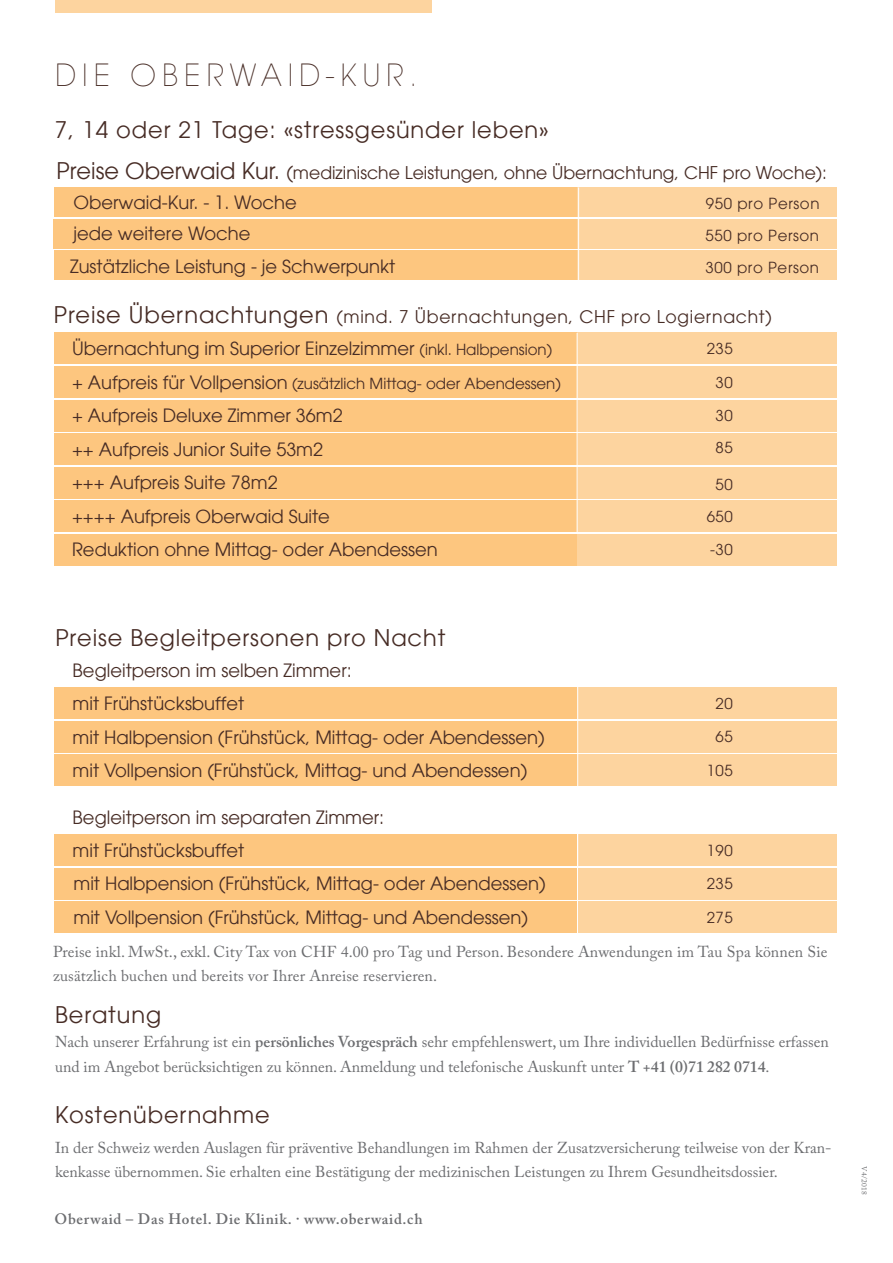
<style>
.page{position:relative;width:893px;height:1263px;background:#fff}
.page>*{position:absolute;margin:0;border:0;box-sizing:border-box;transform-origin:0 0}
.t1{font:200 30px "Avant Garde";letter-spacing:.2em;color:#472c25}
.t2{font:22.5px "Avant Garde";letter-spacing:.04em;color:#472c25}
.t3{font:18px/33.5px "Avant Garde";color:#472c25}
.t4{font:17.25px "Avant Garde";color:#472c25}
.t5{font:17.25px "Avant Garde";letter-spacing:.04em;color:#472c25}
.t6{font:15.75px/24px "Adobe Caslon Pro";color:#6c6d70}
.t7{font:15px/31.2px "Avant Garde";letter-spacing:.04em;color:#472c25}
.t8{font:15px "Avant Garde";color:#472c25}
.t9{font:600 15px "Adobe Caslon Pro";letter-spacing:.045em;color:#6c6d70}
.t10{font:7.5px "Adobe Caslon Pro";color:#6c6d70}
.s1{font-size:22.5px}
.s2{font-size:18px}
.s3{font-size:15px}
.s4{font-weight:600}
</style>
<div class="page">
<div style="left:313px;top:187px;width:523px;height:30px;background:#fdd49f"></div>
<div style="left:313px;top:219px;width:523px;height:29px;background:#fdd49f"></div>
<div style="left:313px;top:251px;width:523px;height:29px;background:#fdd49f"></div>
<div style="left:54px;top:187px;width:523px;height:30px;background:#fdc67f"></div>
<div style="left:54px;top:219px;width:523px;height:29px;background:#fdc67f"></div>
<div style="left:54px;top:251px;width:523px;height:29px;background:#fdc67f"></div>
<div style="left:55px;top:0;width:377px;height:13px;background:#fdd49f"></div>
<hr style="left:578px;top:187px;width:1px;height:95px;background:#fff">
<div style="left:577px;top:333px;width:260px;height:31px;background:#fdd49f"></div>
<div style="left:313px;top:433px;width:523px;height:32px;background:#fdd49f"></div>
<div style="left:313px;top:366px;width:523px;height:32px;background:#fdd49f"></div>
<div style="left:313px;top:467px;width:523px;height:31px;background:#fdd49f"></div>
<div style="left:313px;top:400px;width:523px;height:31px;background:#fdd49f"></div>
<div style="left:578px;top:500px;width:259px;height:32px;background:#fdd49f"></div>
<div style="left:54px;top:333px;width:523px;height:31px;background:#fdc67f"></div>
<div style="left:54px;top:433px;width:523px;height:32px;background:#fdc67f"></div>
<div style="left:54px;top:366px;width:523px;height:32px;background:#fdc67f"></div>
<div style="left:54px;top:467px;width:523px;height:31px;background:#fdc67f"></div>
<div style="left:54px;top:400px;width:523px;height:31px;background:#fdc67f"></div>
<div style="left:54px;top:500px;width:523px;height:32px;background:#fdc67f"></div>
<hr style="left:577px;top:333px;width:1px;height:232px;background:#fff">
<div style="left:578px;top:534px;width:259px;height:31px;background:#fdd49f"></div>
<div style="left:54px;top:534px;width:523px;height:31px;background:#fdc67f"></div>
<div style="left:312px;top:755px;width:525px;height:31px;background:#fdd49f"></div>
<div style="left:312px;top:688px;width:525px;height:31px;background:#fdd49f"></div>
<div style="left:312px;top:721px;width:525px;height:32px;background:#fdd49f"></div>
<div style="left:578px;top:834px;width:259px;height:32px;background:#fdd49f"></div>
<div style="left:54px;top:755px;width:523px;height:31px;background:#fdc67f"></div>
<div style="left:54px;top:688px;width:523px;height:31px;background:#fdc67f"></div>
<div style="left:54px;top:721px;width:523px;height:32px;background:#fdc67f"></div>
<div style="left:54px;top:834px;width:523px;height:32px;background:#fdc67f"></div>
<hr style="left:577px;top:667px;width:1px;height:266px;background:#fff">
<div style="left:578px;top:868px;width:259px;height:31px;background:#fdd49f"></div>
<div style="left:578px;top:901px;width:259px;height:32px;background:#fdd49f"></div>
<div style="left:54px;top:868px;width:523px;height:31px;background:#fdc67f"></div>
<div style="left:54px;top:901px;width:523px;height:32px;background:#fdc67f"></div>
<h1 class="t1" style="left:55px;top:58px;width:364px">DIE OBERWAID-KUR.</h1>
<h2 class="t2" style="left:55px;top:117px;width:495px">7, 14 oder 21 Tage: «stressgesünder leben»</h2>
<p class="t4" style="left:57px;top:163px;width:772px"><span class="s1">Preise Oberwaid Kur.</span> <span class="s2">(</span>medizinische Leistungen, ohne Übernachtung, CHF pro Woche):</p>
<p class="t7" style="left:706px;top:188px;width:115px">950 pro Person</p>
<p class="t3" style="left:74px;top:186px;width:225px">Oberwaid-Kur. - 1. Woche</p>
<p class="t3" style="left:74px;top:217px;width:179px">jede weitere Woche</p>
<p class="t3" style="left:70px;top:250px;width:327px">Zustätzliche Leistung - je Schwerpunkt</p>
<p class="t7" style="left:706px;top:219px;width:115px;line-height:32.1px">550 pro Person<br>300 pro Person</p>
<p class="t5" style="left:54px;top:307px;width:719px"><span class="s1">Preise Übernachtungen</span> (mind. 7 Übernachtungen, CHF pro Logiernacht)</p>
<p class="t3" style="left:72px;top:332px;width:482px">Übernachtung im Superior Einzelzimmer <span class="s3">(inkl. Halbpension)</span></p>
<p class="t7" style="left:707px;top:333px;width:28px">235</p>
<p class="t8" style="left:72px;top:374px;width:490px"><span class="s2">+ Aufpreis für Vollpension</span> (zusätzlich Mittag- oder Abendessen)</p>
<p class="t3" style="left:72px;top:399px;width:272px">+ Aufpreis Deluxe Zimmer 36m2</p>
<p class="t3" style="left:72px;top:433px;width:253px">++ Aufpreis Junior Suite 53m2</p>
<p class="t3" style="left:72px;top:466px;width:259px">+++ Aufpreis Suite 78m2<br>++++ Aufpreis Oberwaid Suite</p>
<p class="t3" style="left:72px;top:533px;width:367px">Reduktion ohne Mittag- oder Abendessen</p>
<h2 class="t2" style="left:55px;top:624px;width:391px">Preise Begleitpersonen pro Nacht</h2>
<p class="t3" style="left:73px;top:653px;width:281px">Begleitperson im selben Zimmer:</p>
<p class="t3" style="left:73px;top:687px;width:173px">mit Frühstücksbuffet</p>
<p class="t3" style="left:73px;top:720px;width:474px">mit Halbpension (Frühstück, Mittag- oder Abendessen)</p>
<p class="t3" style="left:73px;top:754px;width:456px">mit Vollpension (Frühstück, Mittag- und Abendessen)</p>
<p class="t3" style="left:73px;top:800px;width:313px">Begleitperson im separaten Zimmer: mit Frühstücksbuffet</p>
<p class="t3" style="left:73px;top:867px;width:474px">mit Halbpension (Frühstück, Mittag- oder Abendessen) mit Vollpension (Frühstück, Mittag- und Abendessen)</p>
<p class="t7" style="left:716px;top:366px;width:19px">30</p>
<p class="t7" style="left:716px;top:400px;width:19px">30<br>85</p>
<p class="t7" style="left:707px;top:469px;width:28px;text-align:center">50<br>650</p>
<p class="t7" style="left:710px;top:534px;width:24px">-30</p>
<p class="t7" style="left:716px;top:688px;width:19px">20</p>
<p class="t7" style="left:716px;top:721px;width:19px">65</p>
<p class="t7" style="left:707px;top:755px;width:28px">105</p>
<p class="t7" style="left:707px;top:835px;width:28px">190</p>
<p class="t7" style="left:707px;top:868px;width:28px">235</p>
<p class="t7" style="left:707px;top:902px;width:28px">275</p>
<p class="t6" style="left:53px;top:939px;width:776px">Preise inkl. MwSt., exkl. City Tax von CHF 4.00 pro Tag und Person. Besondere Anwendungen im Tau Spa können Sie zusätzlich buchen und bereits vor Ihrer Anreise reservieren.</p>
<h2 class="t2" style="left:55px;top:1002px;width:108px">Beratung</h2>
<p class="t6" style="left:55px;top:1030px;width:775px">Nach unserer Erfahrung ist ein <span class="s4">persönliches Vorgespräch</span> sehr empfehlenswert, um Ihre individuellen Bedürfnisse erfassen und im Angebot berücksichtigen zu können. Anmeldung und telefonische Auskunft unter <span class="s4">T +41 (0)71 282 0714</span>.</p>
<h2 class="t2" style="left:55px;top:1101px;width:216px">Kostenübernahme</h2>
<p class="t6" style="left:55px;top:1135px;width:778px">In der Schweiz werden Auslagen für präventive Behandlungen im Rahmen der Zusatzversicherung teilweise von der Kran&shy;kenkasse übernommen. Sie erhalten eine Bestätigung der medizinischen Leistungen zu Ihrem Gesundheitsdossier.</p>
<p class="t9" style="left:54px;top:1209px;width:370px">Oberwaid – Das Hotel. Die Klinik. · www.oberwaid.ch</p>
<p class="t10" style="left:869px;top:1166px;width:30px;rotate:90deg">V4/2018</p>
</div>
